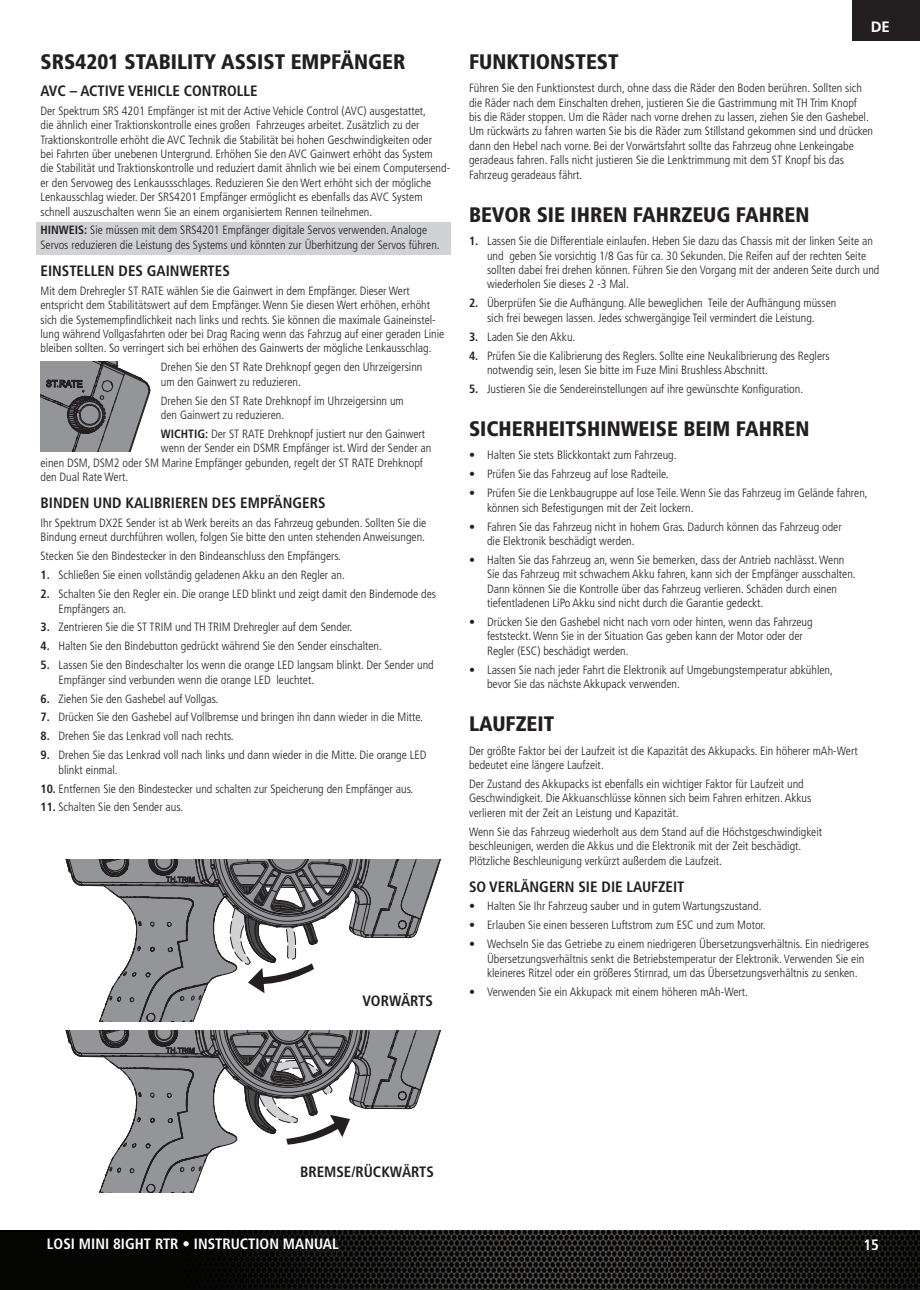
<style>
.page{position:relative;width:920px;height:1290px;background:#fff}
.page>*{position:absolute;margin:0;border:0;box-sizing:border-box;transform-origin:0 0}
.t1{font:900 condensed 21px "Frutiger LT Std";color:#231f20}
.t2{font:700 condensed 15px "Frutiger LT Std";color:#231f20}
.t3{font:700 condensed 15px "Frutiger LT Std";color:#fff}
.t4{font:700 15px "Frutiger LT Std";color:#fff}
.t5{font:300 condensed 12px/14.4px "Frutiger LT Std";color:#231f20}
.s1{font-weight:700}
</style>
<div class="page">
<svg style="left:36px;top:222px;width:415px;height:971px"></svg>
<img style="left:0;top:1230px;width:920px;height:60px">
<div style="left:852px;top:0;width:68px;height:40px;background:#231f20"></div>
<h1 class="t1" style="left:40px;top:53px;width:366px">SRS4201 STABILITY ASSIST EMPFÄNGER</h1>
<p class="t2" style="left:40px;top:85px;width:219px">AVC – ACTIVE VEHICLE CONTROLLE</p>
<p class="t5" style="left:40px;top:104px;width:411px">Der Spektrum SRS 4201 Empfänger ist mit der Active Vehicle Control (AVC) ausgestattet,<br>die ähnlich einer Traktionskontrolle eines großen Fahrzeuges arbeitet. Zusätzlich zu der Traktionskontrolle erhöht die AVC Technik die Stabilität bei hohen Geschwindigkeiten oder<br>bei Fahrten über unebenen Untergrund. Erhöhen Sie den AVC Gainwert erhöht das System<br>die Stabilität und Traktionskontrolle und reduziert damit ähnlich wie bei einem Computersend&shy;er den Servoweg des Lenkaussschlages. Reduzieren Sie den Wert erhöht sich der mögliche Lenkausschlag wieder. Der SRS4201 Empfänger ermöglicht es ebenfalls das AVC System schnell auszuschalten wenn Sie an einem organisiertem Rennen teilnehmen.</p>
<p class="t5" style="left:40px;top:224px;width:401px"><span class="s1">HINWEIS:</span> Sie müssen mit dem SRS4201 Empfänger digitale Servos verwenden. Analoge<br>Servos reduzieren die Leistung des Systems und könnten zur Überhitzung der Servos führen.</p>
<p class="t2" style="left:40px;top:265px;width:191px">EINSTELLEN DES GAINWERTES</p>
<p class="t5" style="left:40px;top:284px;width:405px">Mit dem Drehregler ST RATE wählen Sie die Gainwert in dem Empfänger. Dieser Wert entspricht dem Stabilitätswert auf dem Empfänger. Wenn Sie diesen Wert erhöhen, erhöht sich die Systemempfindlichkeit nach links und rechts. Sie können die maximale Gaineinstel&shy;lung während Vollgasfahrten oder bei Drag Racing wenn das Fahrzug auf einer geraden Linie bleiben sollten. So verringert sich bei erhöhen des Gainwerts der mögliche Lenkausschlag.</p>
<p class="t5" style="left:161px;top:361px;width:263px">Drehen Sie den ST Rate Drehknopf gegen den Uhrzeigersinn um den Gainwert zu reduzieren.</p>
<p class="t5" style="left:161px;top:394px;width:244px">Drehen Sie den ST Rate Drehknopf im Uhrzeigersinn um den Gainwert zu reduzieren.</p>
<p class="t5" style="left:161px;top:427px;width:266px"><span class="s1">WICHTIG:</span> Der ST RATE Drehknopf justiert nur den Gainwert</p>
<p class="t5" style="left:161px;top:442px;width:272px">wenn der Sender ein DSMR Empfänger ist. Wird der Sender an</p>
<p class="t5" style="left:40px;top:456px;width:384px">einen DSM, DSM2 oder SM Marine Empfänger gebunden, regelt der ST RATE Drehknopf</p>
<p class="t5" style="left:40px;top:471px;width:89px">den Dual Rate Wert.</p>
<p class="t2" style="left:40px;top:497px;width:287px">BINDEN UND KALIBRIEREN DES EMPFÄNGERS</p>
<p class="t5" style="left:40px;top:516px;width:387px">Ihr Spektrum DX2E Sender ist ab Werk bereits an das Fahrzeug gebunden. Sollten Sie die<br>Bindung erneut durchführen wollen, folgen Sie bitte den unten stehenden Anweisungen.</p>
<p class="t5" style="left:40px;top:550px;width:302px">Stecken Sie den Bindestecker in den Bindeanschluss den Empfängers.</p>
<p class="t5" style="left:40px;top:569px;width:306px"><span class="s1">1.</span> Schließen Sie einen vollständig geladenen Akku an den Regler an.</p>
<p class="t5" style="left:58px;top:588px;width:379px;text-indent:-18px"><span class="s1">2.</span> Schalten Sie den Regler ein. Die orange LED blinkt und zeigt damit den Bindemode des<br>Empfängers an.</p>
<p class="t5" style="left:40px;top:621px;width:313px"><span class="s1">3.</span> Zentrieren Sie die ST TRIM und TH TRIM Drehregler auf dem Sender.</p>
<p class="t5" style="left:40px;top:640px;width:343px"><span class="s1">4.</span> Halten Sie den Bindebutton gedrückt während Sie den Sender einschalten.</p>
<p class="t5" style="left:58px;top:659px;width:377px;text-indent:-18px"><span class="s1">5.</span> Lassen Sie den Bindeschalter los wenn die orange LED langsam blinkt. Der Sender und<br>Empfänger sind verbunden wenn die orange LED leuchtet.</p>
<p class="t5" style="left:40px;top:692px;width:179px"><span class="s1">6.</span> Ziehen Sie den Gashebel auf Vollgas.</p>
<p class="t5" style="left:40px;top:711px;width:384px"><span class="s1">7.</span> Drücken Sie den Gashebel auf Vollbremse und bringen ihn dann wieder in die Mitte.</p>
<p class="t5" style="left:40px;top:730px;width:195px"><span class="s1">8.</span> Drehen Sie das Lenkrad voll nach rechts.</p>
<p class="t5" style="left:58px;top:749px;width:369px;text-indent:-18px"><span class="s1">9.</span> Drehen Sie das Lenkrad voll nach links und dann wieder in die Mitte. Die orange LED blinkt einmal.</p>
<p class="t5" style="left:40px;top:782px;width:374px"><span class="s1">10.</span> Entfernen Sie den Bindestecker und schalten zur Speicherung den Empfänger aus.</p>
<p class="t5" style="left:40px;top:801px;width:144px"><span class="s1">11.</span> Schalten Sie den Sender aus.</p>
<p class="t2" style="left:363px;top:994px;width:72px">VORWÄRTS</p>
<p class="t4" style="left:871px;top:21px;width:21px">DE</p>
<h1 class="t1" style="left:469px;top:53px;width:151px">FUNKTIONSTEST</h1>
<p class="t5" style="left:469px;top:82px;width:406px">Führen Sie den Funktionstest durch, ohne dass die Räder den Boden berühren. Sollten sich die Räder nach dem Einschalten drehen, justieren Sie die Gastrimmung mit TH Trim Knopf<br>bis die Räder stoppen. Um die Räder nach vorne drehen zu lassen, ziehen Sie den Gashebel.<br>Um rückwärts zu fahren warten Sie bis die Räder zum Stillstand gekommen sind und drücken dann den Hebel nach vorne. Bei der Vorwärtsfahrt sollte das Fahrzeug ohne Lenkeingabe geradeaus fahren. Falls nicht justieren Sie die Lenktrimmung mit dem ST Knopf bis das Fahrzeug geradeaus fährt.</p>
<h1 class="t1" style="left:469px;top:206px;width:342px">BEVOR SIE IHREN FAHRZEUG FAHREN</h1>
<p class="t5" style="left:487px;top:235px;width:394px;text-indent:-18px"><span class="s1">1.</span> Lassen Sie die Differentiale einlaufen. Heben Sie dazu das Chassis mit der linken Seite an und geben Sie vorsichtig 1/8 Gas für ca. 30 Sekunden. Die Reifen auf der rechten Seite sollten dabei frei drehen können. Führen Sie den Vorgang mit der anderen Seite durch und wiederholen Sie dieses 2 -3 Mal.</p>
<p class="t5" style="left:469px;top:297px;width:369px;text-align:center"><span class="s1">2.</span> Überprüfen Sie die Aufhängung. Alle beweglichen Teile der Aufhängung müssen sich frei bewegen lassen. Jedes schwergängige Teil vermindert die Leistung.</p>
<p class="t5" style="left:469px;top:330px;width:108px"><span class="s1">3.</span> Laden Sie den Akku.</p>
<p class="t5" style="left:487px;top:349px;width:344px;text-indent:-18px"><span class="s1">4.</span> Prüfen Sie die Kalibrierung des Reglers. Sollte eine Neukalibrierung des Reglers notwendig sein, lesen Sie bitte im Fuze Mini Brushless Abschnitt.</p>
<p class="t5" style="left:469px;top:382px;width:336px"><span class="s1">5.</span> Justieren Sie die Sendereinstellungen auf ihre gewünschte Konfiguration.</p>
<h1 class="t1" style="left:469px;top:420px;width:342px">SICHERHEITSHINWEISE BEIM FAHREN</h1>
<p class="t5" style="left:469px;top:449px;width:209px">• Halten Sie stets Blickkontakt zum Fahrzeug.</p>
<p class="t5" style="left:469px;top:468px;width:201px">• Prüfen Sie das Fahrzeug auf lose Radteile.</p>
<p class="t5" style="left:487px;top:487px;width:382px;text-indent:-18px">• Prüfen Sie die Lenkbaugruppe auf lose Teile. Wenn Sie das Fahrzeug im Gelände fahren, können sich Befestigungen mit der Zeit lockern.</p>
<p class="t5" style="left:487px;top:520px;width:356px;text-indent:-18px">• Fahren Sie das Fahrzeug nicht in hohem Gras. Dadurch können das Fahrzeug oder die Elektronik beschädigt werden.</p>
<p class="t5" style="left:487px;top:553px;width:370px;text-indent:-18px">• Halten Sie das Fahrzeug an, wenn Sie bemerken, dass der Antrieb nachlässt. Wenn Sie das Fahrzeug mit schwachem Akku fahren, kann sich der Empfänger ausschalten.<br>Dann können Sie die Kontrolle über das Fahrzeug verlieren. Schäden durch einen tiefentladenen LiPo Akku sind nicht durch die Garantie gedeckt.</p>
<p class="t5" style="left:487px;top:615px;width:327px;text-indent:-18px">• Drücken Sie den Gashebel nicht nach vorn oder hinten, wenn das Fahrzeug feststeckt. Wenn Sie in der Situation Gas geben kann der Motor oder der<br>Regler (ESC) beschädigt werden.</p>
<p class="t5" style="left:487px;top:663px;width:347px;text-indent:-18px">• Lassen Sie nach jeder Fahrt die Elektronik auf Umgebungstemperatur abkühlen, bevor Sie das nächste Akkupack verwenden.</p>
<h1 class="t1" style="left:469px;top:716px;width:87px">LAUFZEIT</h1>
<p class="t5" style="left:469px;top:744px;width:390px">Der größte Faktor bei der Laufzeit ist die Kapazität des Akkupacks. Ein höherer mAh-Wert bedeutet eine längere Laufzeit.</p>
<p class="t5" style="left:469px;top:777px;width:344px">Der Zustand des Akkupacks ist ebenfalls ein wichtiger Faktor für Laufzeit und<br>Geschwindigkeit. Die Akkuanschlüsse können sich beim Fahren erhitzen. Akkus verlieren mit der Zeit an Leistung und Kapazität.</p>
<p class="t5" style="left:469px;top:825px;width:355px">Wenn Sie das Fahrzeug wiederholt aus dem Stand auf die Höchstgeschwindigkeit beschleunigen, werden die Akkus und die Elektronik mit der Zeit beschädigt.<br>Plötzliche Beschleunigung verkürzt außerdem die Laufzeit.</p>
<p class="t2" style="left:469px;top:880px;width:217px">SO VERLÄNGERN SIE DIE LAUFZEIT</p>
<p class="t5" style="left:469px;top:900px;width:294px">• Halten Sie Ihr Fahrzeug sauber und in gutem Wartungszustand.</p>
<p class="t5" style="left:469px;top:919px;width:298px">• Erlauben Sie einen besseren Luftstrom zum ESC und zum Motor.</p>
<p class="t5" style="left:487px;top:938px;width:384px;text-indent:-18px">• Wechseln Sie das Getriebe zu einem niedrigeren Übersetzungsverhältnis. Ein niedrigeres<br>Übersetzungsverhältnis senkt die Betriebstemperatur der Elektronik. Verwenden Sie ein kleineres Ritzel oder ein größeres Stirnrad, um das Übersetzungsverhältnis zu senken.</p>
<p class="t5" style="left:469px;top:985px;width:281px">• Verwenden Sie ein Akkupack mit einem höheren mAh-Wert.</p>
<p class="t2" style="left:300px;top:1165px;width:135px">BREMSE/RÜCKWÄRTS</p>
<p class="t3" style="left:47px;top:1238px;width:293px">LOSI MINI 8IGHT RTR • INSTRUCTION MANUAL</p>
<p class="t3" style="left:863px;top:1239px;width:17px">15</p>
</div>
